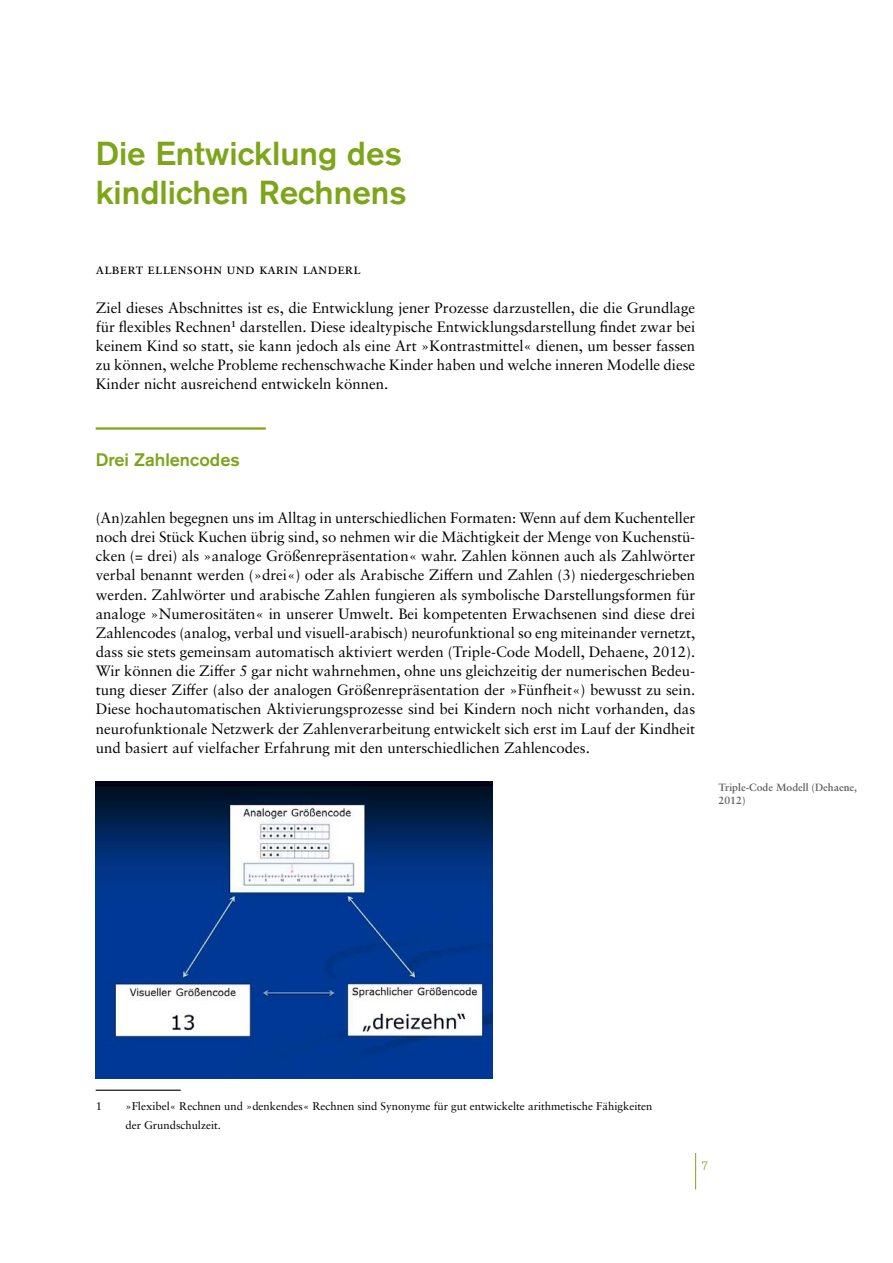
<style>
.page{position:relative;width:893px;height:1263px;background:#fff}
.page>*{position:absolute;margin:0;border:0;box-sizing:border-box;transform-origin:0 0}
.Überschrift_1_ohne_Nummer{font:500 33px/39px "Akzidenz Grotesk Pro";color:#7da519}
.Überschrift_2_ohne_Nummer{font:500 18px "Akzidenz Grotesk Pro";color:#7da519}
.Lauftext{font:15px/19.2px "Sabon LT Pro";color:#000;text-align:justify}
.t1{font:300 12px "Akzidenz Grotesk Pro";color:#7da519}
.Fußnoten_Text{font:11.25px/19.2px "Sabon LT Pro";color:#000}
.t2{font:700 10.5px/13.5px "Sabon LT Pro";color:#636362}
</style>
<div class="page">
<hr style="left:695px;top:1153px;width:1px;height:36px;background:#7da519">
<hr style="left:96px;top:427px;width:170px;height:3px;background:#7da519">
<img style="left:96px;top:782px;width:396px;height:296px">
<hr style="left:96px;top:1090px;width:85px;height:1px;background:#000">
<h2 class="Überschrift_1_ohne_Nummer" style="left:96px;top:133px;width:312px">Die Entwicklung des kindlichen Rechnens</h2>
<p class="Lauftext" style="left:96px;top:259px;width:267px">Albert Ellensohn und Karin Landerl</p>
<p class="Lauftext" style="left:96px;top:297px;width:601px">Ziel dieses Abschnittes ist es, die Entwicklung jener Prozesse darzustellen, die die Grundlage für flexibles Rechnen<sup>1</sup> darstellen. Diese idealtypische Entwicklungsdarstellung findet zwar bei keinem Kind so statt, sie kann jedoch als eine Art »Kontrastmittel« dienen, um besser fassen zu können, welche Probleme rechenschwache Kinder haben und welche inneren Modelle diese Kinder nicht ausreichend entwickeln können.</p>
<h3 class="Überschrift_2_ohne_Nummer" style="left:96px;top:448px;width:146px">Drei Zahlencodes</h3>
<p class="Lauftext" style="left:96px;top:508px;width:601px">(An)zahlen begegnen uns im Alltag in unterschiedlichen Formaten: Wenn auf dem Kuchenteller noch drei Stück Kuchen übrig sind, so nehmen wir die Mächtigkeit der Menge von Kuchenstü&shy;cken (= drei) als »analoge Größenrepräsentation« wahr. Zahlen können auch als Zahlwörter verbal benannt werden (»drei«) oder als Arabische Ziffern und Zahlen (3) niedergeschrieben werden. Zahlwörter und arabische Zahlen fungieren als symbolische Darstellungsformen für analoge »Numerositäten« in unserer Umwelt. Bei kompetenten Erwachsenen sind diese drei Zahlencodes (analog, verbal und visuell-arabisch) neurofunktional so eng miteinander vernetzt, dass sie stets gemeinsam automatisch aktiviert werden (Triple-Code Modell, Dehaene, 2012).<br>Wir können die Ziffer 5 gar nicht wahrnehmen, ohne uns gleichzeitig der numerischen Bedeu&shy;tung dieser Ziffer (also der analogen Größenrepräsentation der »Fünfheit«) bewusst zu sein.<br>Diese hochautomatischen Aktivierungsprozesse sind bei Kindern noch nicht vorhanden, das neurofunktionale Netzwerk der Zahlenverarbeitung entwickelt sich erst im Lauf der Kindheit und basiert auf vielfacher Erfahrung mit den unterschiedlichen Zahlencodes.</p>
<p class="t2" style="left:719px;top:780px;width:140px">Triple-Code Modell (Dehaene,<br>2012)</p>
<p class="Fußnoten_Text" style="left:96px;top:1096px;width:8px">1</p>
<p class="Fußnoten_Text" style="left:125px;top:1096px;width:528px">»Flexibel« Rechnen und »denkendes« Rechnen sind Synonyme für gut entwickelte arithmetische Fähigkeiten der Grundschulzeit.</p>
<p class="t1" style="left:702px;top:1158px;width:8px">7</p>
</div>
